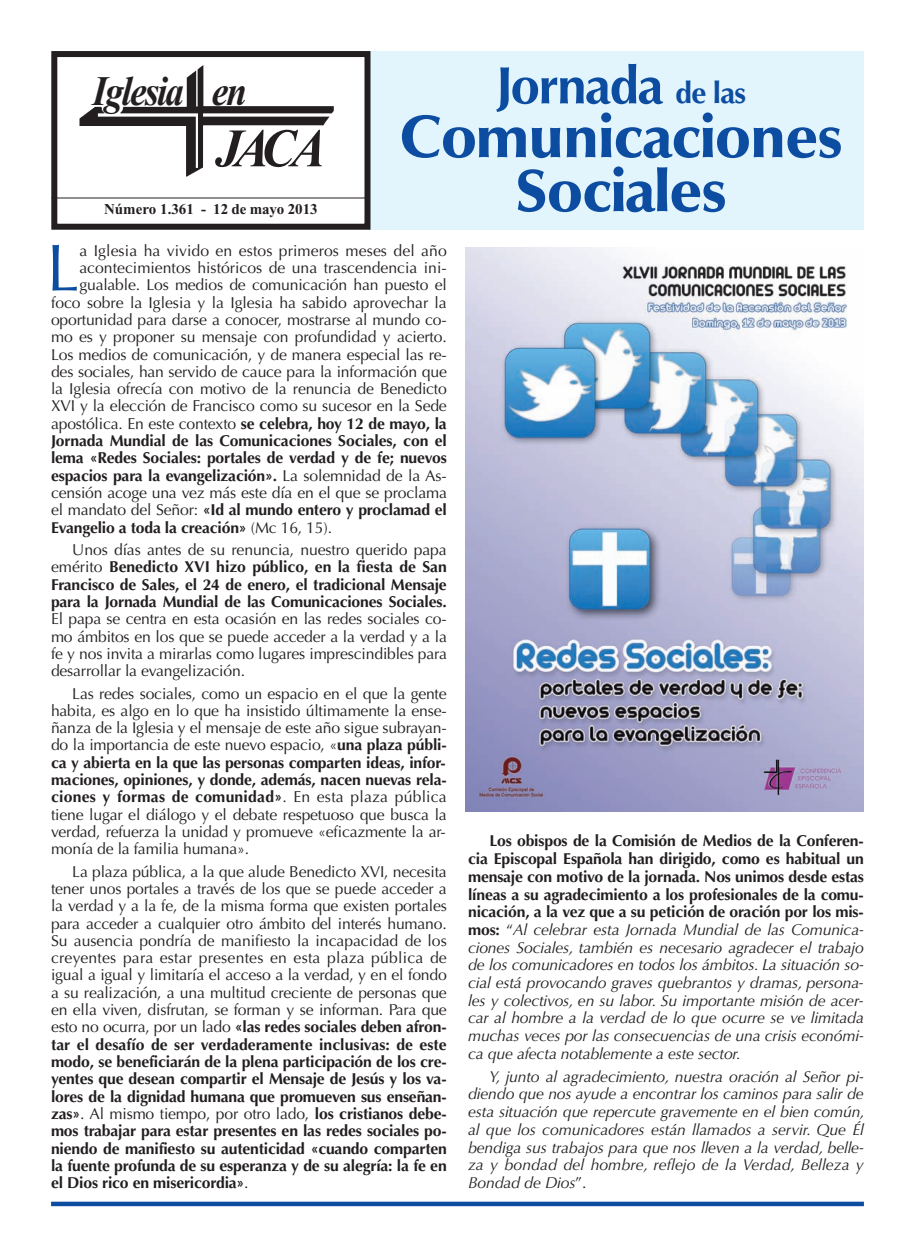
<style>
.page{position:relative;width:915px;height:1255px;background:#fff}
.page>*{position:absolute;margin:0;border:0;box-sizing:border-box;transform-origin:0 0}
.t1{font:66.45px "Optima";color:#0d4da1}
.t2{font:900 60px/54px "Optima";letter-spacing:-.025em;color:#0d4da1;text-align:center}
.t3{font:italic 700 54px "Times New Roman";color:#231f20;scale:.95 1}
.t4{font:700 52.5px "Optima";letter-spacing:-.03em;color:#0d4da1}
.t5{font:italic 700 42px "Times New Roman";letter-spacing:-.05em;color:#231f20;scale:.88 1}
.t6{font:15.75px/17.2px "Optima";letter-spacing:-.01em;color:#231f20;text-align:justify}
.t7{font:italic 15.75px/17.7px "Optima";letter-spacing:-.01em;color:#231f20;text-align:justify}
.t8{font:700 15.75px "Optima";letter-spacing:-.01em;color:#231f20}
.t9{font:700 15px "Times New Roman";letter-spacing:-.01em;color:#231f20}
.s1{font-size:30px}
.s2{font-weight:700}
.s3{font-weight:400}
.s4{font-weight:700;font-style:normal}
.s5{font-style:normal}
</style>
<div class="page">
<div style="left:368px;top:51px;width:495px;height:179px;background:#e2f4fc"></div>
<img style="left:465px;top:247px;width:398px;height:565px">
<div style="left:51px;top:1201px;width:812px;height:5px;background:#0d4da1"></div>
<img style="left:79px;top:65px;width:255px;height:112px">
<div style="left:51px;top:51px;width:319px;height:179px;border:6px solid #231f20"></div>
<hr style="left:51px;top:198px;width:316px;height:1px;background:#231f20">
<p class="t5" style="left:92px;top:76px;width:177px">Iglesia en</p>
<p class="t3" style="left:215px;top:130px;width:117px">JACA</p>
<p class="t9" style="left:104px;top:204px;width:215px">Número 1.361 - 12 de mayo 2013</p>
<p class="t4" style="left:495px;top:64px;width:252px">Jornada <span class="s1">de las</span></p>
<p class="t2" style="left:398px;top:116px;width:446px">Comunicaciones<br>Sociales</p>
<p class="t1" style="left:46px;top:240px;width:35px">L</p>
<p class="t6" style="left:79px;top:243px;width:369px">a Iglesia ha vivido en estos primeros meses del año</p>
<p class="t6" style="left:79px;top:260px;width:368px">acontecimientos históricos de una trascendencia ini-</p>
<p class="t6" style="left:79px;top:278px;width:369px">gualable. Los medios de comunicación han puesto el</p>
<p class="t6" style="left:51px;top:295px;width:397px">foco sobre la Iglesia y la Iglesia ha sabido aprovechar la</p>
<p class="t6" style="left:51px;top:312px;width:397px">oportunidad para darse a conocer, mostrarse al mundo co-</p>
<p class="t6" style="left:51px;top:330px;width:397px">mo es y proponer su mensaje con profundidad y acierto.</p>
<p class="t6" style="left:51px;top:347px;width:397px">Los medios de comunicación, y de manera especial las re-</p>
<p class="t6" style="left:51px;top:364px;width:397px">des sociales, han servido de cauce para la información que</p>
<p class="t6" style="left:51px;top:382px;width:397px">la Iglesia ofrecía con motivo de la renuncia de Benedicto</p>
<p class="t6" style="left:51px;top:399px;width:397px">XVI y la elección de Francisco como su sucesor en la Sede</p>
<p class="t6" style="left:51px;top:416px;width:397px">apostólica. En este contexto <span class="s2">se celebra, hoy 12 de mayo, la</span></p>
<p class="t8" style="left:51px;top:434px;width:397px">Jornada Mundial de las Comunicaciones Sociales, con el</p>
<p class="t8" style="left:51px;top:451px;width:397px">lema «Redes Sociales: portales de verdad y de fe; nuevos</p>
<p class="t8" style="left:51px;top:469px;width:397px">espacios para la evangelización». <span class="s3">La solemnidad de la As-</span></p>
<p class="t6" style="left:51px;top:485px;width:397px">censión acoge una vez más este día en el que se proclama</p>
<p class="t8" style="left:51px;top:503px;width:397px"><span class="s3">el mandato del Señor:</span> «Id al mundo entero y proclamad el</p>
<p class="t8" style="left:51px;top:520px;width:282px">Evangelio a toda la creación» <span class="s3">(Mc 16, 15).</span></p>
<p class="t6" style="left:51px;top:542px;width:397px;text-indent:21px">Unos días antes de su renuncia, nuestro querido papa emérito <span class="s2">Benedicto XVI hizo público, en la fiesta de San Francisco de Sales, el 24 de enero, el tradicional Mensaje para la Jornada Mundial de las Comunicaciones Sociales.<br></span>El papa se centra en esta ocasión en las redes sociales co&shy;mo ámbitos en los que se puede acceder a la verdad y a la fe y nos invita a mirarlas como lugares imprescindibles para desarrollar la evangelización.</p>
<p class="t6" style="left:51px;top:686px;width:397px;text-indent:21px">Las redes sociales, como un espacio en el que la gente habita, es algo en lo que ha insistido últimamente la ense&shy;ñanza de la Iglesia y el mensaje de este año sigue subrayan&shy;do la importancia de este nuevo espacio, «<span class="s2">una plaza públi&shy;ca y abierta en la que las personas comparten ideas, infor&shy;maciones, opiniones, y donde, además, nacen nuevas rela&shy;ciones y formas de comunidad»</span>. En esta plaza pública tiene lugar el diálogo y el debate respetuoso que busca la verdad, refuerza la unidad y promueve «eficazmente la ar&shy;monía de la familia humana».</p>
<p class="t6" style="left:51px;top:864px;width:397px;text-indent:21px">La plaza pública, a la que alude Benedicto XVI, necesita tener unos portales a través de los que se puede acceder a la verdad y a la fe, de la misma forma que existen portales para acceder a cualquier otro ámbito del interés humano.<br>Su ausencia pondría de manifiesto la incapacidad de los creyentes para estar presentes en esta plaza pública de igual a igual y limitaría el acceso a la verdad, y en el fondo a su realización, a una multitud creciente de personas que en ella viven, disfrutan, se forman y se informan. Para que esto no ocurra, por un lado <span class="s2">«las redes sociales deben afron&shy;tar el desafío de ser verdaderamente inclusivas: de este modo, se beneficiarán de la plena participación de los cre&shy;yentes que desean compartir el Mensaje de Jesús y los va&shy;lores de la dignidad humana que promueven sus enseñan&shy;zas»</span>. Al mismo tiempo, por otro lado, <span class="s2">los cristianos debe&shy;mos trabajar para estar presentes en las redes sociales po&shy;niendo de manifiesto su autenticidad «cuando comparten la fuente profunda de su esperanza y de su alegría: la fe en el Dios rico en misericordia»</span>.</p>
<p class="t7" style="left:468px;top:833px;width:397px;text-indent:21px"><span class="s4">Los obispos de la Comisión de Medios de la Conferen&shy;cia Episcopal Española han dirigido, como es habitual un mensaje con motivo de la jornada. Nos unimos desde estas líneas a su agradecimiento a los profesionales de la comu&shy;nicación, a la vez que a su petición de oración por los mis&shy;mos:</span> <span class="s5">“</span>Al celebrar esta Jornada Mundial de las Comunica&shy;ciones Sociales, también es necesario agradecer el trabajo de los comunicadores en todos los ámbitos. La situación so&shy;cial está provocando graves quebrantos y dramas, persona&shy;les y colectivos, en su labor. Su importante misión de acer&shy;car al hombre a la verdad de lo que ocurre se ve limitada muchas veces por las consecuencias de una crisis económi&shy;ca que afecta notablemente a este sector.</p>
<p class="t7" style="left:468px;top:1068px;width:398px;text-indent:21px">Y, junto al agradecimiento, nuestra oración al Señor pi&shy;diendo que nos ayude a encontrar los caminos para salir de esta situación que repercute gravemente en el bien común, al que los comunicadores están llamados a servir. Que Él bendiga sus trabajos para que nos lleven a la verdad, belle&shy;za y bondad del hombre, reflejo de la Verdad, Belleza y Bondad de Dios<span class="s5">”.</span></p>
</div>
